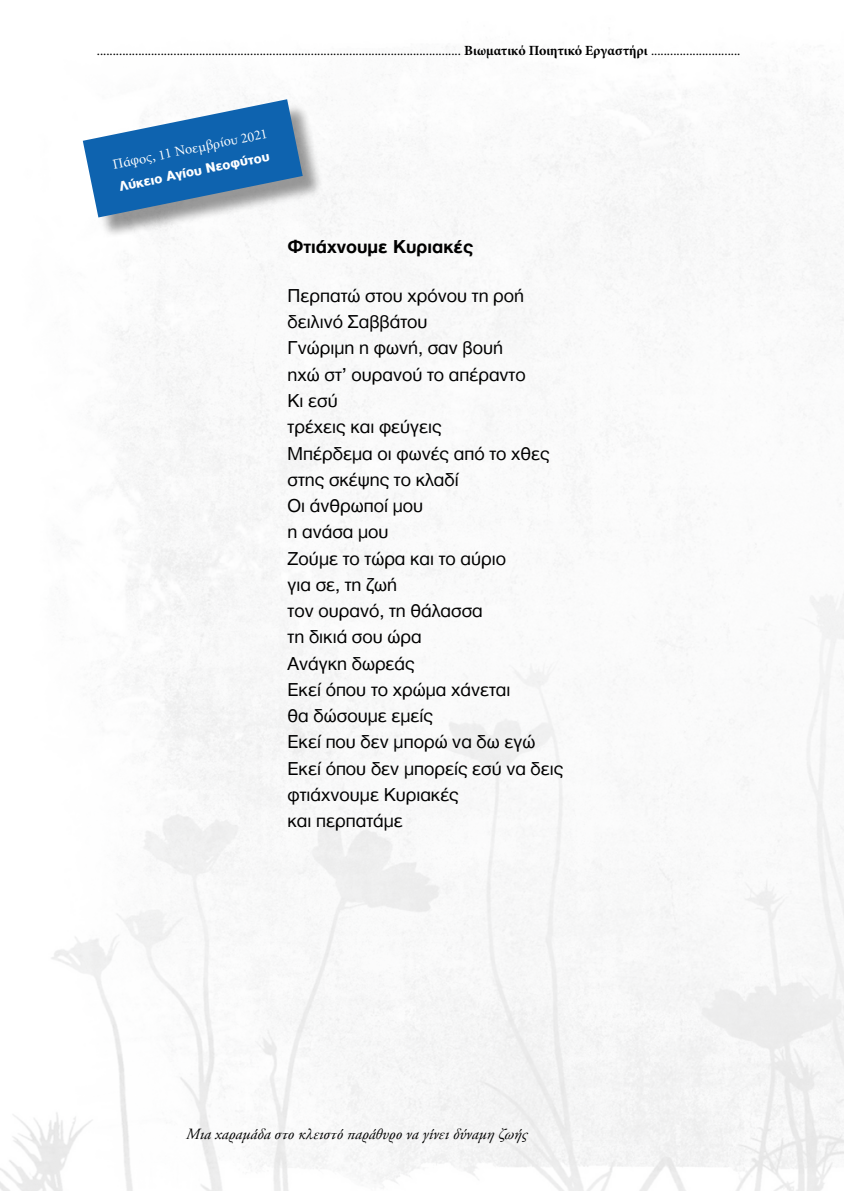
<style>
.page{position:relative;width:844px;height:1191px;background:#fff}
.page>*{position:absolute;margin:0;border:0;box-sizing:border-box;transform-origin:0 0}
.t1{font:19.25px/26.2px "CF Helvetica";color:#000}
.t2{font:700 19.25px "CF Helvetica";color:#000}
.t3{font:italic 15.75px "CF Garamond";color:#000}
.t4{font:14px "Minion Pro";color:#000}
.t5{font:14px "Minion Greek";color:#fff}
.t6{font:800 14px "CF Helvetica";color:#fff}
.s1{font-weight:700}
</style>
<div class="page">
<div style="left:86px;top:102px;width:237px;height:137px;background:#000;opacity:.4"></div>
<svg style="left:83px;top:99px;width:219px;height:118px"></svg>
<p class="t4" style="left:97px;top:41px;width:645px">.................................................................................................................. <span class="s1">Βιωματικό Ποιητικό Εργαστήρι</span> ............................</p>
<p class="t5" style="left:111px;top:157px;width:159px;rotate:-11deg">Πάφος, 11 Νοεμβρίου 2021</p>
<p class="t6" style="left:118px;top:178px;width:154px;rotate:-11deg">Λύκειο Αγίου Νεοφύτου</p>
<p class="t2" style="left:287px;top:236px;width:187px">Φτιάχνουμε Κυριακές</p>
<p class="t1" style="left:287px;top:282px;width:277px">Περπατώ στου χρόνου τη ροή δειλινό Σαββάτου<br>Γνώριμη η φωνή, σαν βουή<br>ηχώ στ’ ουρανού το απέραντο<br>Κι εσύ<br>τρέχεις και φεύγεις<br>Μπέρδεμα οι φωνές από το χθες στης σκέψης το κλαδί<br>Οι άνθρωποί μου<br>η ανάσα μου<br>Ζούμε το τώρα και το αύριο<br>για σε, τη ζωή<br>τον ουρανό, τη θάλασσα<br>τη δικιά σου ώρα<br>Ανάγκη δωρεάς<br>Εκεί όπου το χρώμα χάνεται<br>θα δώσουμε εμείς<br>Εκεί που δεν μπορώ να δω εγώ<br>Εκεί όπου δεν μπορείς εσύ να δεις φτιάχνουμε Κυριακές<br>και περπατάμε</p>
<p class="t3" style="left:185px;top:1125px;width:343px">Μια χαραμάδα στο κλειστό παράθυρο να γίνει δύναμη ζωής</p>
</div>
